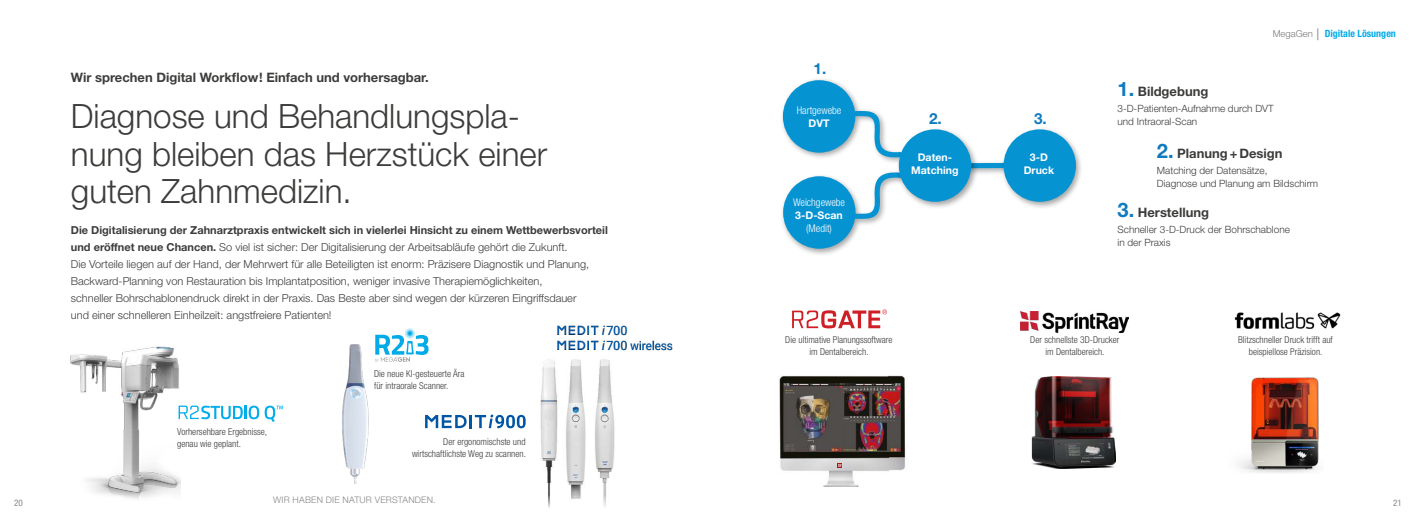
<style>
.page{position:relative;width:1418px;height:525px;background:#fff}
.page>*{position:absolute;margin:0;border:0;box-sizing:border-box;transform-origin:0 0}
.t1{font:300 33.5px/37px "Helvetica Neue LT Std";color:#3c3c3b}
.t2{font:700 15.3px "Helvetica Neue LT Std";color:#0e7abf}
.t3{font:700 13px "Helvetica Neue LT Std";color:#3c3c3b}
.t4{font:300 11px/17px "Helvetica Neue LT Std";color:#3c3c3b}
.t5{font:700 10.6px/12.9px "Helvetica Neue LT Std";color:#fff;text-align:center}
.t6{font:300 condensed 10.6px "Helvetica Neue LT Std";color:#fff}
.t7{font:300 10px/13px "Helvetica Neue LT Std";color:#3c3c3b}
.t8{font:700 condensed 10px "Helvetica Neue LT Std";color:#00ace9}
.t9{font:300 condensed 9.5px/12px "Helvetica Neue LT Std";color:#3c3c3b;text-align:center}
.t10{font:300 9px "Helvetica Neue LT Std";letter-spacing:.02em;color:#878787}
.t11{font:condensed 9px "Helvetica Neue LT Std";color:#878787}
.s1{font-weight:700}
.s2{font-weight:300;font-stretch:normal;font-size:9.5px;color:#7c7b7b}
.s3{font-weight:300;font-size:16px;color:#7c7b7b}
.s4{font-size:20px;color:#0e7abf}
</style>
<div class="page">
<img style="left:498px;top:359px;width:117px;height:148px">
<img style="left:779px;top:375px;width:109px;height:111px">
<img style="left:888px;top:375px;width:18px;height:96px">
<svg style="left:837px;top:463px;width:5px;height:4px"></svg>
<div style="left:783px;top:380px;width:119px;height:74px;background:linear-gradient(to right,#121309,#121309)"></div>
<img style="left:783px;top:384px;width:117px;height:67px">
<svg style="left:792px;top:309px;width:95px;height:19px"></svg>
<img style="left:1020px;top:311px;width:108px;height:21px">
<img style="left:1031px;top:376px;width:84px;height:92px">
<div style="left:780px;top:169px;width:130px;height:87px;background:#000;opacity:.35"></div>
<div style="left:963px;top:160px;width:57px;height:15px;background:#000;opacity:.35"></div>
<div style="left:966px;top:163px;width:48px;height:5px;background:#0693d2;border-radius:3px"></div>
<div style="left:895px;top:126px;width:83px;height:83px;background:#000;opacity:.35"></div>
<svg style="left:783px;top:80px;width:188px;height:168px"></svg>
<div style="left:1000px;top:126px;width:83px;height:83px;background:#000;opacity:.35"></div>
<svg style="left:1003px;top:129px;width:72px;height:73px"></svg>
<svg style="left:425px;top:414px;width:100px;height:14px"></svg>
<img style="left:70px;top:346px;width:111px;height:153px">
<img style="left:1234px;top:312px;width:107px;height:17px">
<img style="left:1239px;top:377px;width:80px;height:96px">
<img style="left:557px;top:340px;width:115px;height:11px">
<img style="left:557px;top:325px;width:71px;height:11px">
<svg style="left:178px;top:405px;width:81px;height:14px"></svg>
<svg style="left:265px;top:405px;width:18px;height:16px"></svg>
<img style="left:342px;top:344px;width:27px;height:139px">
<svg style="left:405px;top:328px;width:10px;height:10px"></svg>
<svg style="left:375px;top:330px;width:53px;height:31px"></svg>
<p class="t3" style="left:71px;top:69px;width:359px">Wir sprechen Digital Workflow! Einfach und vorhersagbar.</p>
<h1 class="t1" style="left:71px;top:97px;width:478px">Diagnose und Behandlungspla&shy;nung bleiben das Herzstück einer guten Zahnmedizin.</h1>
<p class="t4" style="left:71px;top:221px;width:538px"><span class="s1">Die Digitalisierung der Zahnarztpraxis entwickelt sich in vielerlei Hinsicht zu einem Wettbewerbsvorteil und eröffnet neue Chancen.</span> So viel ist sicher: Der Digitalisierung der Arbeitsabläufe gehört die Zukunft.<br>Die Vorteile liegen auf der Hand, der Mehrwert für alle Beteiligten ist enorm: Präzisere Diagnostik und Planung, Backward-Planning von Restauration bis Implantatposition, weniger invasive Therapiemöglichkeiten,<br>schneller Bohrschablonendruck direkt in der Praxis. Das Beste aber sind wegen der kürzeren Eingriffsdauer<br>und einer schnelleren Einheilzeit: angstfreiere Patienten!</p>
<p class="t9" style="left:177px;top:425px;width:92px;text-align:left">Vorhersehbare Ergebnisse, genau wie geplant.</p>
<p class="t9" style="left:374px;top:367px;width:92px;text-align:left">Die neue KI-gesteuerte Ära für intraorale Scanner.</p>
<p class="t9" style="left:412px;top:435px;width:115px;text-align:right">Der ergonomischste und wirtschaftlichste Weg zu scannen.</p>
<h2 class="t2" style="left:813px;top:59px;width:14px">1.</h2>
<p class="t6" style="left:796px;top:104px;width:46px">Hartgewebe</p>
<p class="t5" style="left:808px;top:117px;width:22px">DVT</p>
<p class="t6" style="left:793px;top:196px;width:54px">Weichgewebe</p>
<p class="t5" style="left:795px;top:208px;width:49px">3-D-Scan</p>
<p class="t6" style="left:806px;top:222px;width:27px">(Medit)</p>
<h2 class="t2" style="left:929px;top:109px;width:14px">2.</h2>
<h2 class="t2" style="left:1034px;top:109px;width:14px">3.</h2>
<p class="t5" style="left:911px;top:150px;width:49px">Daten-<br>Matching</p>
<p class="t5" style="left:1023px;top:150px;width:32px">3-D<br>Druck</p>
<p class="t8" style="left:1272px;top:27px;width:125px"><span class="s2">MegaGen</span> <span class="s3">|</span> Digitale Lösungen</p>
<p class="t3" style="left:1117px;top:83px;width:92px"><span class="s4">1.</span> Bildgebung</p>
<p class="t7" style="left:1117px;top:101px;width:158px">3-D-Patienten-Aufnahme durch DVT und Intraoral-Scan</p>
<p class="t3" style="left:1156px;top:145px;width:127px"><span class="s4">2.</span> Planung + Design</p>
<p class="t7" style="left:1156px;top:164px;width:163px">Matching der Datensätze,<br>Diagnose und Planung am Bildschirm</p>
<p class="t3" style="left:1117px;top:204px;width:93px"><span class="s4">3.</span> Herstellung</p>
<p class="t7" style="left:1117px;top:223px;width:174px">Schneller 3-D-Druck der Bohrschablone in der Praxis</p>
<p class="t9" style="left:785px;top:333px;width:109px">Die ultimative Planungssoftware im Dentalbereich.</p>
<p class="t9" style="left:1030px;top:333px;width:91px">Der schnellste 3D-Drucker im Dentalbereich.</p>
<p class="t9" style="left:1238px;top:333px;width:96px">Blitzschneller Druck trifft auf beispiellose Präzision.</p>
<p class="t10" style="left:273px;top:494px;width:164px">WIR HABEN DIE NATUR VERSTANDEN.</p>
<p class="t11" style="left:14px;top:497px;width:10px">20</p>
<p class="t11" style="left:1393px;top:497px;width:10px">21</p>
</div>
